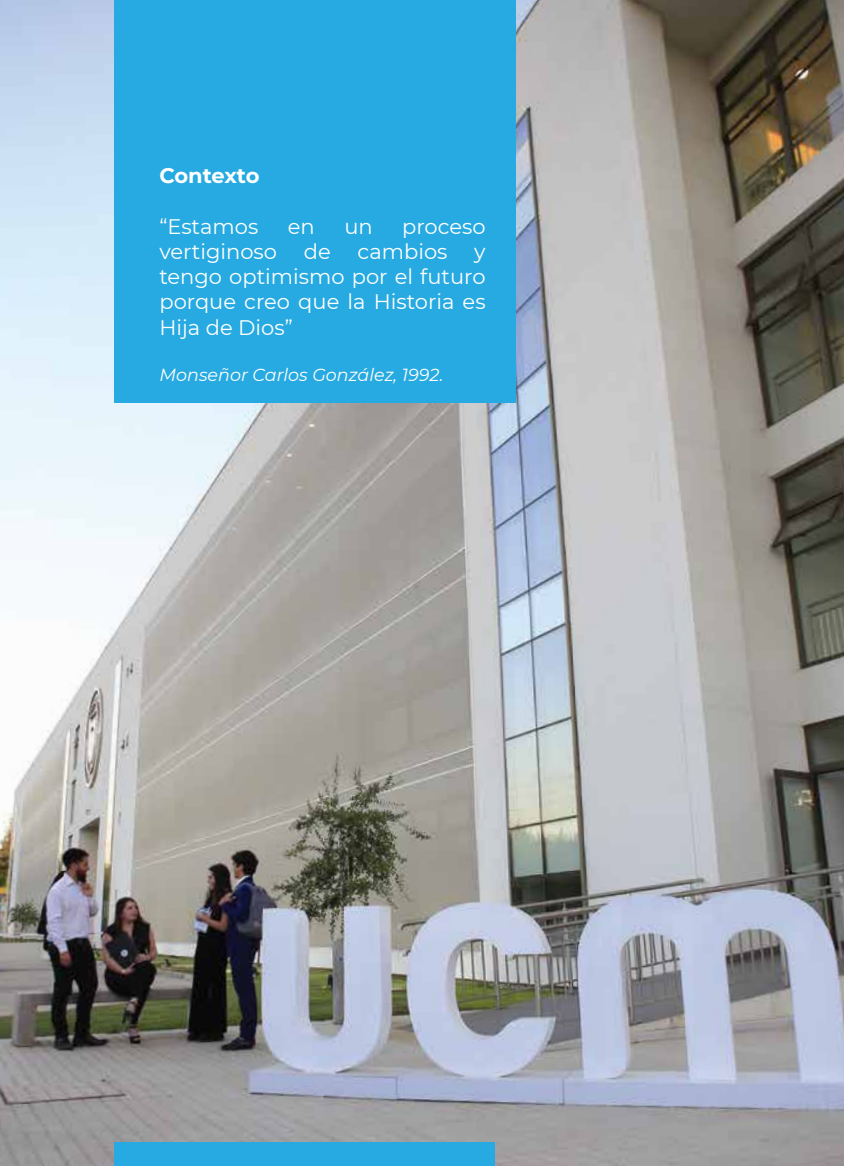
<style>
.page{position:relative;width:844px;height:1166px;background:#fff}
.page>*{position:absolute;margin:0;border:0;box-sizing:border-box;transform-origin:0 0}
.t1{font:21px/25.2px "Montserrat";color:#fff;text-align:justify}
.t2{font:700 21px "Montserrat";letter-spacing:-.015em;color:#fff}
.t3{font:italic 17.5px "Montserrat";color:#fff}
</style>
<div class="page">
<img style="left:0;top:0;width:843px;height:1166px">
<div style="left:115px;top:0;width:401px;height:403px;background:#27aae1"></div>
<div style="left:115px;top:1142px;width:380px;height:24px;background:#27aae1"></div>
<p class="t2" style="left:159px;top:161px;width:102px">Contexto</p>
<p class="t1" style="left:159px;top:213px;width:100px">“Estamos</p>
<p class="t1" style="left:288px;top:213px;width:28px">en</p>
<p class="t1" style="left:344px;top:213px;width:30px">un</p>
<p class="t1" style="left:402px;top:213px;width:85px">proceso</p>
<p class="t1" style="left:159px;top:238px;width:119px">vertiginoso</p>
<p class="t1" style="left:304px;top:238px;width:28px">de</p>
<p class="t1" style="left:357px;top:238px;width:91px">cambios</p>
<p class="t1" style="left:159px;top:238px;width:327px;text-indent:315px">y tengo optimismo por el futuro porque creo que la Historia es Hija de Dios”</p>
<p class="t3" style="left:159px;top:363px;width:285px">Monseñor Carlos González, 1992.</p>
</div>
